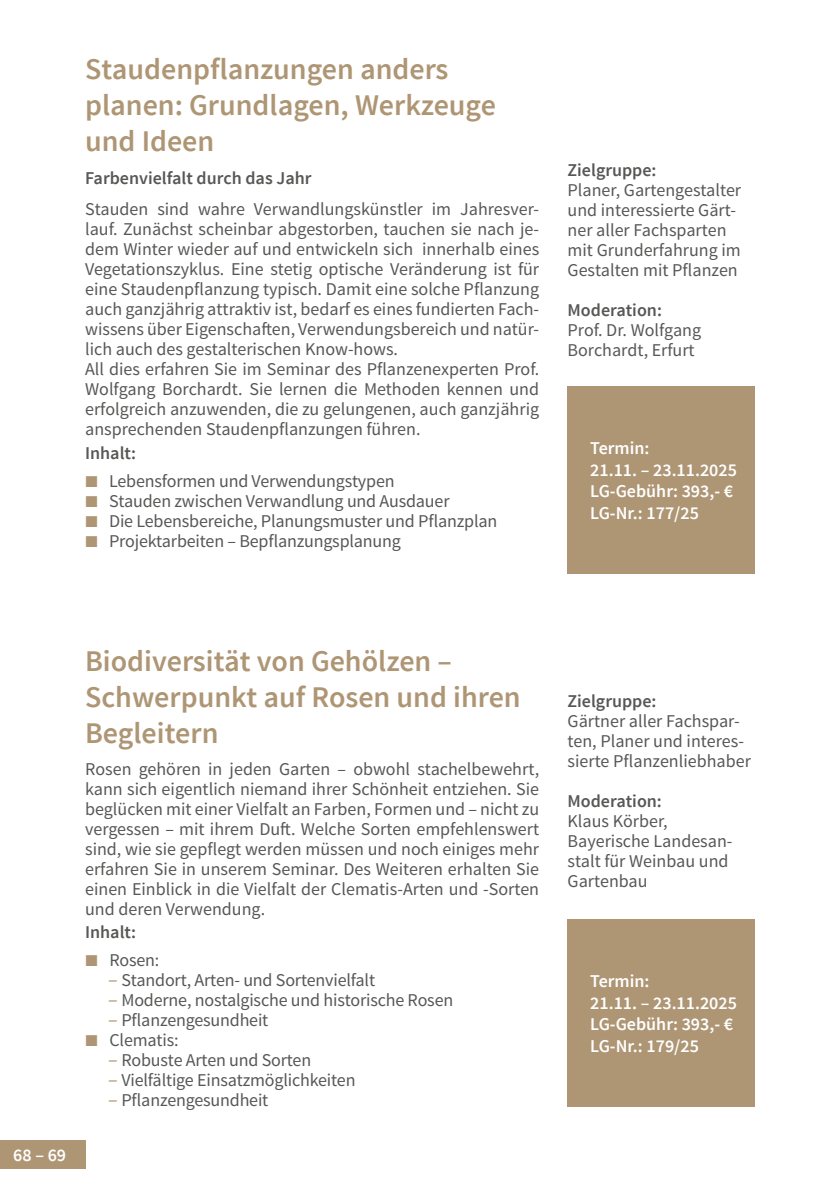
<style>
.page{position:relative;width:840px;height:1191px;background:#fff}
.page>*{position:absolute;margin:0;border:0;box-sizing:border-box;transform-origin:0 0}
.t1{font:600 30px/36px "Source Sans Pro";color:#ae9675}
.t2{font:18px/20px "Source Sans Pro";color:#575756}
.t3{font:600 18px/21.6px "Source Sans Pro";color:#fff}
.t4{font:600 18px "Source Sans Pro";color:#575756}
.s1{font-family:"Source Serif Variable";color:#ae9675}
.s2{font-size:20px;color:#ae9675}
</style>
<div class="page">
<div style="left:0;top:1140px;width:85px;height:28px;background:#ae9675"></div>
<div style="left:567px;top:386px;width:187px;height:187px;background:#ae9675"></div>
<div style="left:567px;top:919px;width:187px;height:187px;background:#ae9675"></div>
<h1 class="t1" style="left:85px;top:52px;width:412px">Staudenpflanzungen anders planen: Grundlagen, Werkzeuge und Ideen</h1>
<p class="t4" style="left:85px;top:166px;width:228px">Farbenvielfalt durch das Jahr</p>
<p class="t2" style="left:85px;top:199px;width:455px">Stauden sind wahre Verwandlungskünstler im Jahresver&shy;lauf. Zunächst scheinbar abgestorben, tauchen sie nach je&shy;dem Winter wieder auf und entwickeln sich innerhalb eines Vegetationszyklus. Eine stetig optische Veränderung ist für eine Staudenpflanzung typisch. Damit eine solche Pflanzung auch ganzjährig attraktiv ist, bedarf es eines fundierten Fach&shy;wissens über Eigenschaften, Verwendungsbereich und natür&shy;lich auch des gestalterischen Know-hows.<br>All dies erfahren Sie im Seminar des Pflanzenexperten Prof.<br>Wolfgang Borchardt. Sie lernen die Methoden kennen und erfolgreich anzuwenden, die zu gelungenen, auch ganzjährig ansprechenden Staudenpflanzungen führen.</p>
<p class="t4" style="left:85px;top:442px;width:53px">Inhalt:</p>
<p class="t2" style="left:85px;top:471px;width:311px"><span class="s1">■</span> Lebensformen und Verwendungstypen</p>
<p class="t2" style="left:85px;top:491px;width:366px"><span class="s1">■</span> Stauden zwischen Verwandlung und Ausdauer</p>
<p class="t2" style="left:85px;top:511px;width:413px"><span class="s1">■</span> Die Lebensbereiche, Planungsmuster und Pflanzplan</p>
<p class="t2" style="left:85px;top:531px;width:317px"><span class="s1">■</span> Projektarbeiten – Bepflanzungsplanung</p>
<p class="t4" style="left:567px;top:158px;width:90px">Zielgruppe:</p>
<p class="t2" style="left:567px;top:180px;width:175px">Planer, Gartengestalter und interessierte Gärt&shy;ner aller Fachsparten mit Grunderfahrung im<br>Gestalten mit Pflanzen</p>
<p class="t4" style="left:567px;top:298px;width:96px">Moderation:</p>
<p class="t2" style="left:567px;top:320px;width:135px">Prof. Dr. Wolfgang<br>Borchardt, Erfurt</p>
<p class="t3" style="left:590px;top:438px;width:148px">Termin:<br>21.11. – 23.11.2025<br>LG-Gebühr: 393,- €<br>LG-Nr.: 177/25</p>
<p class="t3" style="left:13px;top:1144px;width:54px">68 – 69</p>
<h1 class="t1" style="left:85px;top:644px;width:437px">Biodiversität von Gehölzen –<br>Schwerpunkt auf Rosen und ihren<br>Begleitern</h1>
<p class="t2" style="left:85px;top:759px;width:455px;text-align:justify">Rosen gehören in jeden Garten – obwohl stachelbewehrt, kann sich eigentlich niemand ihrer Schönheit entziehen. Sie beglücken mit einer Vielfalt an Farben, Formen und – nicht zu vergessen – mit ihrem Duft. Welche Sorten empfehlenswert sind, wie sie gepflegt werden müssen und noch einiges mehr erfahren Sie in unserem Seminar. Des Weiteren erhalten Sie einen Einblick in die Vielfalt der Clematis-Arten und -Sorten und deren Verwendung.</p>
<p class="t4" style="left:85px;top:921px;width:53px">Inhalt:</p>
<p class="t2" style="left:85px;top:950px;width:76px"><span class="s1">■</span> Rosen:</p>
<p class="t2" style="left:108px;top:970px;width:268px"><span class="s2">–</span> Standort, Arten- und Sortenvielfalt</p>
<p class="t2" style="left:108px;top:990px;width:346px"><span class="s2">–</span> Moderne, nostalgische und historische Rosen</p>
<p class="t2" style="left:108px;top:1010px;width:162px"><span class="s2">–</span> Pflanzengesundheit</p>
<p class="t2" style="left:85px;top:1030px;width:95px"><span class="s1">■</span> Clematis:</p>
<p class="t2" style="left:108px;top:1050px;width:204px"><span class="s2">–</span> Robuste Arten und Sorten</p>
<p class="t2" style="left:108px;top:1070px;width:249px"><span class="s2">–</span> Vielfältige Einsatzmöglichkeiten</p>
<p class="t2" style="left:108px;top:1090px;width:162px"><span class="s2">–</span> Pflanzengesundheit</p>
<p class="t4" style="left:567px;top:690px;width:90px">Zielgruppe:</p>
<p class="t2" style="left:567px;top:711px;width:185px">Gärtner aller Fachspar&shy;ten, Planer und interes&shy;sierte Pflanzenliebhaber</p>
<p class="t4" style="left:567px;top:790px;width:96px">Moderation:</p>
<p class="t2" style="left:567px;top:811px;width:166px">Klaus Körber,<br>Bayerische Landesan&shy;stalt für Weinbau und<br>Gartenbau</p>
<p class="t3" style="left:590px;top:970px;width:148px">Termin:<br>21.11. – 23.11.2025<br>LG-Gebühr: 393,- €<br>LG-Nr.: 179/25</p>
</div>
